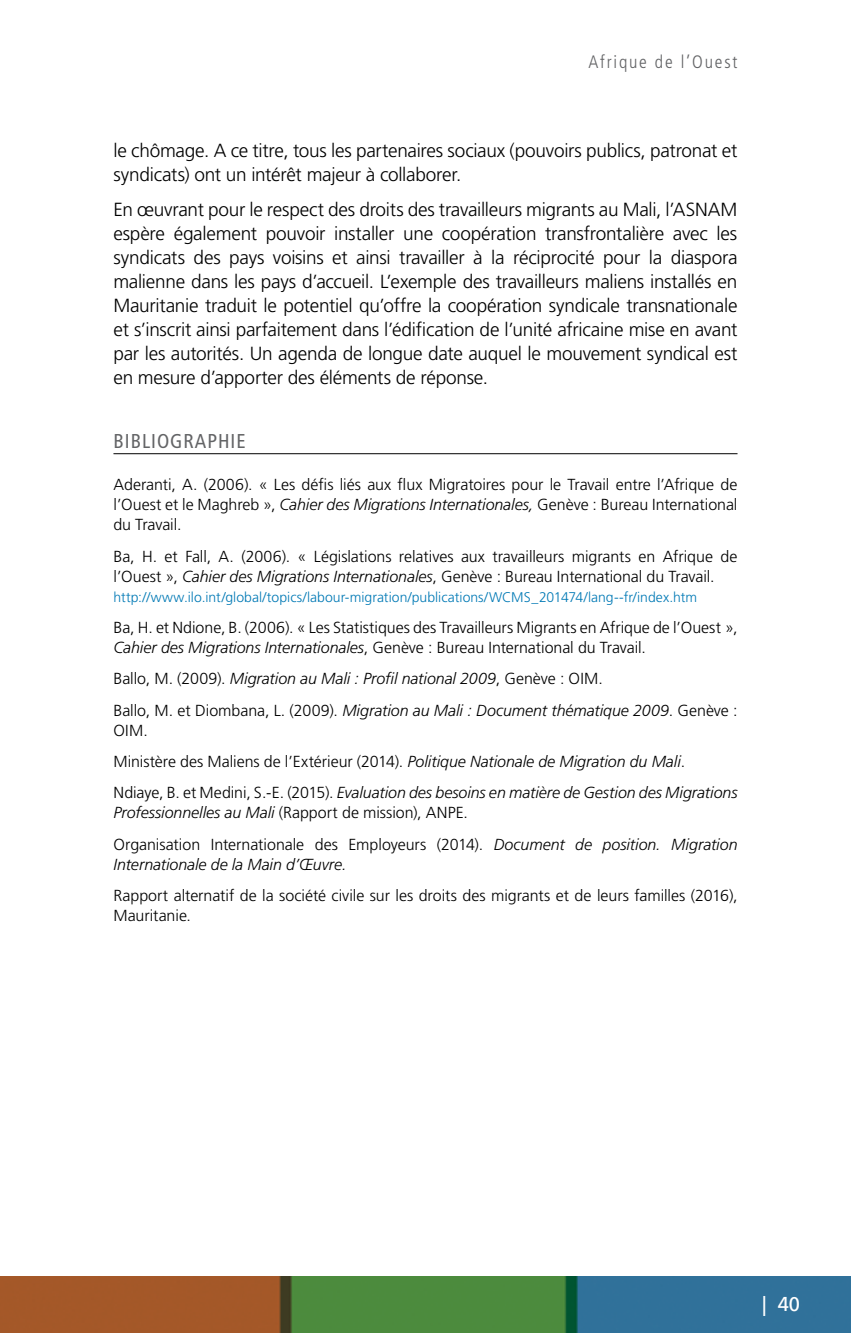
<style>
.page{position:relative;width:851px;height:1333px;background:#fff}
.page>*{position:absolute;margin:0;border:0;box-sizing:border-box;transform-origin:0 0}
.t1{font:condensed 20px "Frutiger";letter-spacing:.05em;color:#636466}
.t2{font:20px "Frutiger LT";color:#fff}
.t3{font:300 19px/24px "Frutiger";letter-spacing:-.015em;color:#000}
.t4{font:300 condensed 18px "Frutiger";letter-spacing:.1em;color:#636466}
.t5{font:300 16px/20px "Frutiger";letter-spacing:-.005em;color:#000}
.t6{font:italic 300 16px/31.4px "Frutiger";letter-spacing:-.005em;color:#000}
.t7{font:300 14px "Frutiger";color:#0079b5}
.s1{font-style:italic}
.s2{font-style:normal}
</style>
<div class="page">
<img style="left:0;top:1276px;width:850px;height:56px">
<hr style="left:113px;top:453px;width:624px;height:1px;background:#000">
<p class="t4" style="left:588px;top:51px;width:150px">Afrique de l’Ouest</p>
<p class="t3" style="left:113px;top:138px;width:625px">le chômage. A ce titre, tous les partenaires sociaux (pouvoirs publics, patronat et syndicats) ont un intérêt majeur à collaborer.</p>
<p class="t3" style="left:113px;top:197px;width:625px;text-align:justify">En œuvrant pour le respect des droits des travailleurs migrants au Mali, l’ASNAM espère également pouvoir installer une coopération transfrontalière avec les syndicats des pays voisins et ainsi travailler à la réciprocité pour la diaspora malienne dans les pays d’accueil. L’exemple des travailleurs maliens installés en Mauritanie traduit le potentiel qu’offre la coopération syndicale transnationale et s’inscrit ainsi parfaitement dans l’édification de l’unité africaine mise en avant par les autorités. Un agenda de longue date auquel le mouvement syndical est en mesure d’apporter des éléments de réponse.</p>
<p class="t1" style="left:113px;top:429px;width:125px">BI BLIOGRAPHIE</p>
<p class="t5" style="left:113px;top:474px;width:625px;text-align:justify">Aderanti, A. (2006). « Les défis liés aux flux Migratoires pour le Travail entre l’Afrique de l’Ouest et le Maghreb », <span class="s1">Cahier des Migrations Internationales,</span> Genève : Bureau International du Travail.</p>
<p class="t5" style="left:113px;top:546px;width:625px">Ba, H. et Fall, A. (2006). « Législations relatives aux travailleurs migrants en Afrique de l’Ouest », <span class="s1">Cahier des Migrations Internationales</span>, Genève : Bureau International du Travail.</p>
<p class="t7" style="left:113px;top:589px;width:585px">http://www.ilo.int/global/topics/labour-migration/publications/WCMS_201474/lang--fr/index.htm</p>
<p class="t5" style="left:113px;top:617px;width:625px">Ba, H. et Ndione, B. (2006). « Les Statistiques des Travailleurs Migrants en Afrique de l’Ouest »,<br><span class="s1">Cahier des Migrations Internationales</span>, Genève : Bureau International du Travail.</p>
<p class="t6" style="left:113px;top:663px;width:625px"><span class="s2">Ballo, M. (2009).</span> Migration au Mali : Profil national 2009<span class="s2">, Genève : OIM.<br>Ballo, M. et Diombana, L. (2009).</span> Migration au Mali : Document thématique 2009<span class="s2">. Genève :</span></p>
<p class="t6" style="left:113px;top:714px;width:625px"><span class="s2">OIM.<br>Ministère des Maliens de l’Extérieur (2014).</span> Politique Nationale de Migration du Mali<span class="s2">.<br>N diaye, B. et Medini, S.-E. (2015).</span> Evaluation des besoins en matière de Gestion des Migrations</p>
<p class="t5" style="left:113px;top:797px;width:625px;line-height:31.4px"><span class="s1">Professionnelles au Mali</span> (Rapport de mission), AN PE.<br>Organisation Internationale des Employeurs (2014). <span class="s1">Document de position. Migration</span></p>
<p class="t6" style="left:113px;top:848px;width:234px">Internationale de la Main d’Œuvre.</p>
<p class="t5" style="left:113px;top:885px;width:625px">Rapport alternatif de la société civile sur les droits des migrants et de leurs familles (2016),<br>Mauritanie.</p>
<p class="t2" style="left:762px;top:1292px;width:39px">| 40</p>
</div>
